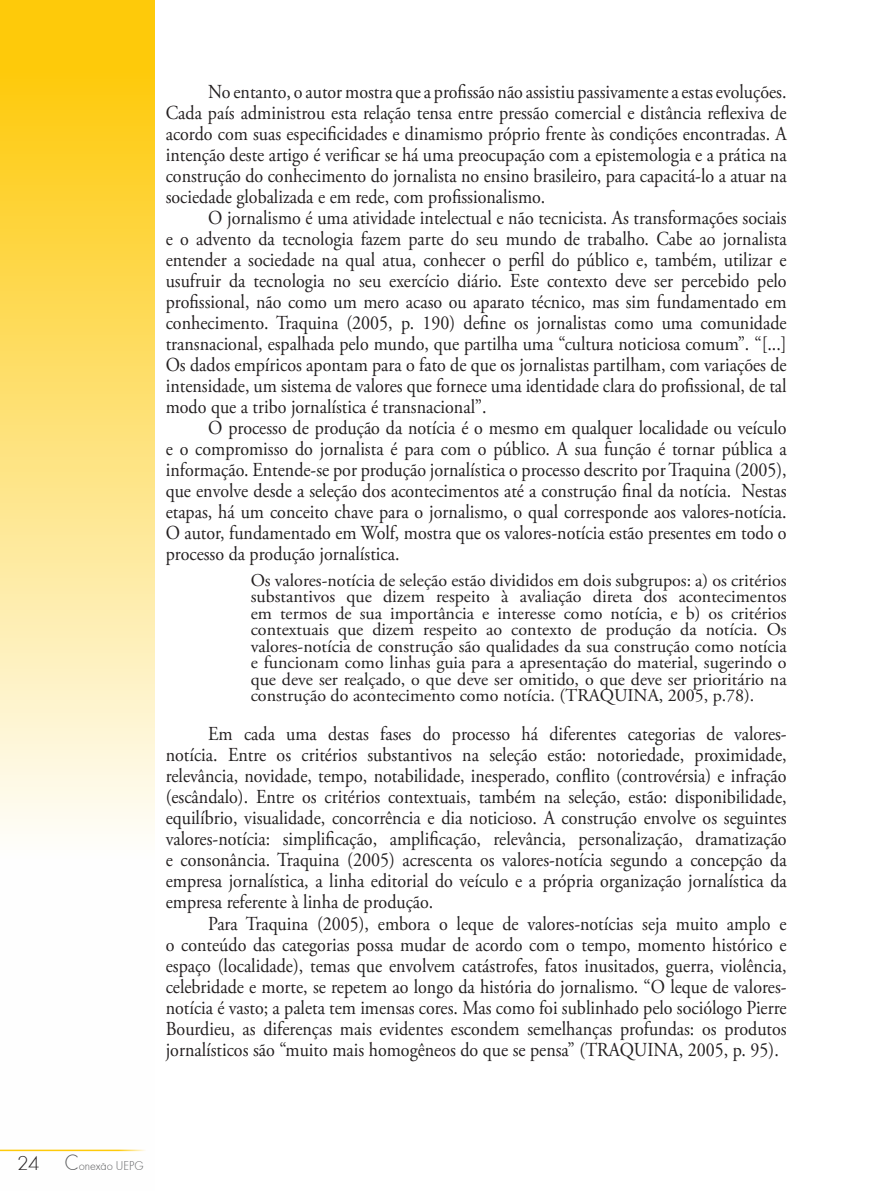
<style>
.page{position:relative;width:893px;height:1191px;background:#fff}
.page>*{position:absolute;margin:0;border:0;box-sizing:border-box;transform-origin:0 0}
.t1{font:19.8px/21px "Adobe Garamond Pro";color:#231f20;text-align:justify;scale:.91 1}
.t2{font:18px/16.5px "Adobe Garamond Pro";color:#231f20;text-align:justify}
.t3{font:13.2px "Futura TEE Ligh";color:#57585a;scale:.91 1}
.s1{font-size:21px;color:#231f20}
.s2{font-size:23.1px}
</style>
<div class="page">
<svg style="left:0;top:0;width:155px;height:1152px"></svg>
<hr style="left:0;top:1149px;width:149px;height:2px;background:#feca0a">
<p class="t1" style="left:166px;top:82px;width:684px;text-indent:43px">No entanto, o autor mostra que a profissão não assistiu passivamente a estas evoluções.<br>Cada país administrou esta relação tensa entre pressão comercial e distância reflexiva de acordo com suas especificidades e dinamismo próprio frente às condições encontradas. A intenção deste artigo é verificar se há uma preocupação com a epistemologia e a prática na construção do conhecimento do jornalista no ensino brasileiro, para capacitá-lo a atuar na sociedade globalizada e em rede, com profissionalismo.</p>
<p class="t1" style="left:166px;top:208px;width:684px;text-indent:43px">O jornalismo é uma atividade intelectual e não tecnicista. As transformações sociais e o advento da tecnologia fazem parte do seu mundo de trabalho. Cabe ao jornalista entender a sociedade na qual atua, conhecer o perfil do público e, também, utilizar e usufruir da tecnologia no seu exercício diário. Este contexto deve ser percebido pelo profissional, não como um mero acaso ou aparato técnico, mas sim fundamentado em conhecimento. Traquina (2005, p. 190) define os jornalistas como uma comunidade transnacional, espalhada pelo mundo, que partilha uma “cultura noticiosa comum”. “[...] Os dados empíricos apontam para o fato de que os jornalistas partilham, com variações de intensidade, um sistema de valores que fornece uma identidade clara do profissional, de tal modo que a tribo jornalística é transnacional”.</p>
<p class="t1" style="left:166px;top:418px;width:684px;text-indent:43px">O processo de produção da notícia é o mesmo em qualquer localidade ou veículo e o compromisso do jornalista é para com o público. A sua função é tornar pública a informação. Entende-se por produção jornalística o processo descrito por Traquina (2005), que envolve desde a seleção dos acontecimentos até a construção final da notícia. Nestas etapas, há um conceito chave para o jornalismo, o qual corresponde aos valores-notícia.<br>O autor, fundamentado em Wolf, mostra que os valores-notícia estão presentes em todo o processo da produção jornalística.</p>
<p class="t2" style="left:251px;top:572px;width:537px">Os valores-notícia de seleção estão divididos em dois subgrupos: a) os critérios substantivos que dizem respeito à avaliação direta dos acontecimentos em termos de sua importância e interesse como notícia, e b) os critérios contextuais que dizem respeito ao contexto de produção da notícia. Os valores-notícia de construção são qualidades da sua construção como notícia e funcionam como linhas guia para a apresentação do material, sugerindo o que deve ser realçado, o que deve ser omitido, o que deve ser prioritário na construção do acontecimento como notícia. (TRAQUINA, 2005, p.78).</p>
<p class="t1" style="left:166px;top:724px;width:684px;text-indent:43px">Em cada uma destas fases do processo há diferentes categorias de valores&shy;notícia. Entre os critérios substantivos na seleção estão: notoriedade, proximidade, relevância, novidade, tempo, notabilidade, inesperado, conflito (controvérsia) e infração (escândalo). Entre os critérios contextuais, também na seleção, estão: disponibilidade, equilíbrio, visualidade, concorrência e dia noticioso. A construção envolve os seguintes valores-notícia: simplificação, amplificação, relevância, personalização, dramatização e consonância. Traquina (2005) acrescenta os valores-notícia segundo a concepção da empresa jornalística, a linha editorial do veículo e a própria organização jornalística da empresa referente à linha de produção.</p>
<p class="t1" style="left:166px;top:913px;width:684px;text-indent:43px">Para Traquina (2005), embora o leque de valores-notícias seja muito amplo e o conteúdo das categorias possa mudar de acordo com o tempo, momento histórico e espaço (localidade), temas que envolvem catástrofes, fatos inusitados, guerra, violência, celebridade e morte, se repetem ao longo da história do jornalismo. “O leque de valores&shy;notícia é vasto; a paleta tem imensas cores. Mas como foi sublinhado pelo sociólogo Pierre Bourdieu, as diferenças mais evidentes escondem semelhanças profundas: os produtos jornalísticos são “muito mais homogêneos do que se pensa” (TRAQUINA, 2005, p. 95).</p>
<p class="t3" style="left:17px;top:1158px;width:140px"><span class="s1">24</span> <span class="s2">C</span>onexao UEPG</p>
<p class="t3" style="left:102px;top:1154px;width:4px">-</p>
</div>
